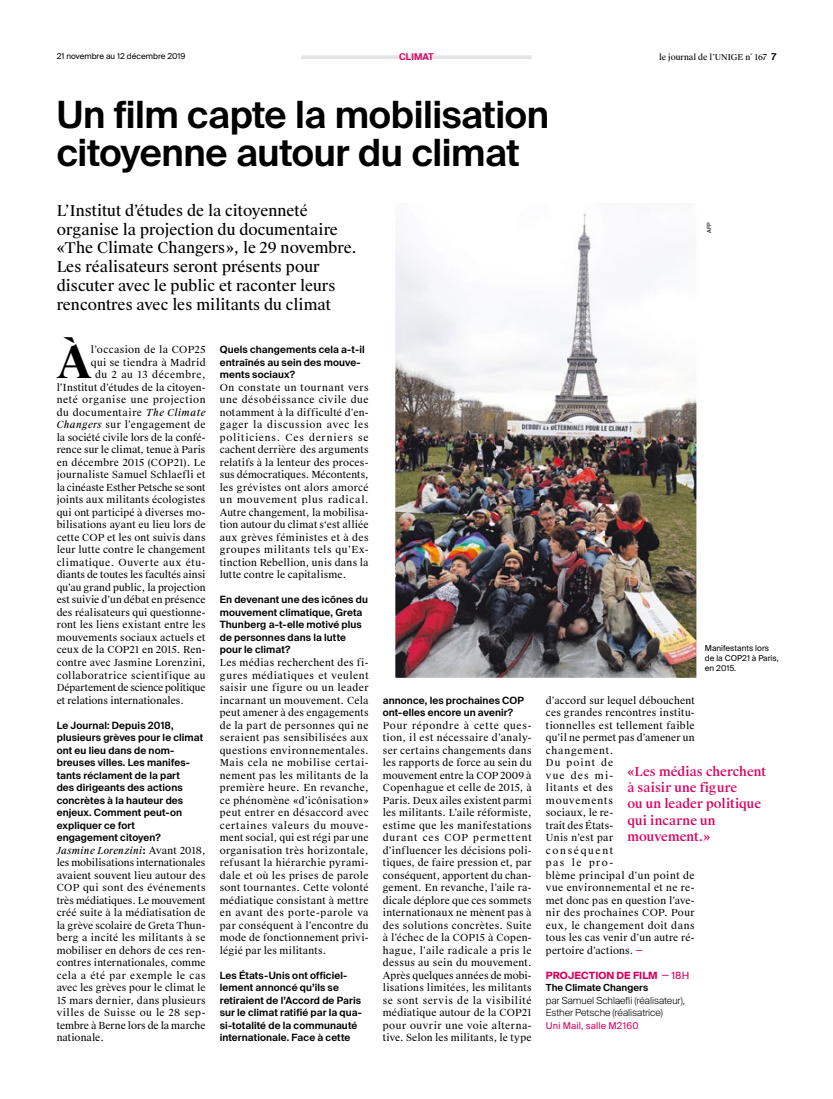
<style>
.page{position:relative;width:833px;height:1099px;background:#fff}
.page>*{position:absolute;margin:0;border:0;box-sizing:border-box;transform-origin:0 0}
.t1{font:700 44.25px "Suisse Works";color:#000}
.t2{font:600 37.5px/37.5px "Suisse Intl";letter-spacing:-.01em;color:#000}
.t3{font:15px/18.8px "Suisse Works";color:#000}
.t4{font:500 12.5px/16.2px "Suisse Works";letter-spacing:.005em;color:#da005e}
.t5{font:600 10px/12.5px "Suisse Intl";letter-spacing:.01em;color:#000}
.t6{font:700 10px "Suisse Intl";letter-spacing:.01em;color:#da005e}
.t7{font:9.75px/12.5px "Suisse Works";letter-spacing:.02em;color:#000;text-align:justify}
.t8{font:9.75px "Suisse Works";color:#000}
.t9{font:300 9.75px/12.5px "Suisse Intl";letter-spacing:-.005em;color:#000}
.t10{font:9.75px "Suisse Works";letter-spacing:.045em;color:#000}
.t11{font:9.75px "Suisse Works";letter-spacing:.05em;color:#000}
.t12{font:9.75px "Suisse Works";letter-spacing:-.01em;color:#000}
.t13{font:9.75px "Suisse Works";letter-spacing:-.005em;color:#000}
.t14{font:9.75px "Suisse Works";letter-spacing:-.015em;color:#000}
.t15{font:9.75px "Suisse Works";letter-spacing:.04em;color:#000}
.t16{font:600 9.75px "Suisse Intl";color:#000}
.t17{font:9.75px "Suisse Works";letter-spacing:.06em;color:#000}
.t18{font:9.38px "Suisse Intl";letter-spacing:.015em;color:#da005e}
.t19{font:600 9.38px "Suisse Intl";letter-spacing:.02em;color:#da005e}
.t20{font:8.12px/9.8px "Suisse Intl";color:#000}
.t21{font:8.12px "Suisse Works";color:#000}
.t22{font:5.62px "Suisse Intl";color:#000}
.s1{font-family:"Suisse Intl";font-weight:600;font-size:9.38px}
.s2{font-style:italic}
.s3{font-weight:700}
.s4{font-family:"Suisse Intl";font-size:9.38px;color:#da005e}
.s5{font-weight:400}
</style>
<div class="page">
<img style="left:396px;top:214px;width:300px;height:463px">
<hr style="left:301px;top:55px;width:230px;height:4px;background:#e3e4e6">
<p class="t20" style="left:57px;top:52px;width:130px">21 novembre au 12 décembre 2019</p>
<p class="t19" style="left:399px;top:52px;width:36px">CLIMAT</p>
<p class="t21" style="left:659px;top:52px;width:119px">le journal de l’UNIGE n˚ 167 <span class="s1">7</span></p>
<h2 class="t2" style="left:57px;top:96px;width:494px">Un film capte la mobilisation citoyenne autour du climat</h2>
<p class="t3" style="left:57px;top:201px;width:301px">L’Institut d’études de la citoyenneté organise la projection du documentaire «The Climate Changers», le 29 novembre.<br>Les réalisateurs seront présents pour discuter avec le public et raconter leurs rencontres avec les militants du climat</p>
<p class="t22" style="left:706px;top:233px;width:12px;rotate:-90deg">AFP</p>
<h1 class="t1" style="left:57px;top:335px;width:36px">À</h1>
<p class="t15" style="left:91px;top:344px;width:116px">l’occasion de la COP25</p>
<p class="t7" style="left:91px;top:356px;width:116px">qui se tiendra à Madrid</p>
<p class="t17" style="left:95px;top:369px;width:112px">du 2 au 13 décembre,</p>
<p class="t7" style="left:57px;top:381px;width:150px">l’Institut d’études de la citoyen-</p>
<p class="t11" style="left:57px;top:394px;width:150px">neté organise une projection</p>
<p class="t10" style="left:57px;top:406px;width:150px">du documentaire <span class="s2">The Climate</span></p>
<p class="t7" style="left:57px;top:419px;width:150px"><span class="s2">Changers</span> sur l’engagement de</p>
<p class="t8" style="left:57px;top:431px;width:150px">la société civile lors de la confé-</p>
<p class="t8" style="left:57px;top:444px;width:150px">rence sur le climat, tenue à Paris</p>
<p class="t7" style="left:57px;top:456px;width:150px">en décembre 2015 (COP21). Le</p>
<p class="t7" style="left:57px;top:469px;width:150px">journaliste Samuel Schlaefli et</p>
<p class="t12" style="left:57px;top:481px;width:150px">la cinéaste Esther Petsche se sont</p>
<p class="t7" style="left:57px;top:494px;width:150px">joints aux militants écologistes</p>
<p class="t7" style="left:57px;top:506px;width:150px">qui ont participé à diverses mo-</p>
<p class="t7" style="left:57px;top:519px;width:150px">bilisations ayant eu lieu lors de</p>
<p class="t7" style="left:57px;top:531px;width:150px">cette COP et les ont suivis dans</p>
<p class="t7" style="left:57px;top:544px;width:150px">leur lutte contre le changement</p>
<p class="t11" style="left:57px;top:556px;width:150px">climatique. Ouverte aux étu-</p>
<p class="t8" style="left:57px;top:569px;width:150px">diants de toutes les facultés ainsi</p>
<p class="t13" style="left:57px;top:581px;width:150px">qu’au grand public, la projection</p>
<p class="t8" style="left:57px;top:594px;width:150px">est suivie d’un débat en présence</p>
<p class="t7" style="left:57px;top:606px;width:150px">des réalisateurs qui questionne-</p>
<p class="t7" style="left:57px;top:619px;width:150px">ront les liens existant entre les</p>
<p class="t7" style="left:57px;top:631px;width:150px">mouvements sociaux actuels et</p>
<p class="t7" style="left:57px;top:644px;width:150px">ceux de la COP21 en 2015. Ren-</p>
<p class="t7" style="left:57px;top:656px;width:150px">contre avec Jasmine Lorenzini,</p>
<p class="t10" style="left:57px;top:669px;width:150px">collaboratrice scientifique au</p>
<p class="t14" style="left:57px;top:681px;width:150px">Département de science politique</p>
<p class="t8" style="left:57px;top:694px;width:129px">et relations internationales.</p>
<p class="t5" style="left:57px;top:718px;width:148px">Le Journal: Depuis 2018, plusieurs grèves pour le climat ont eu lieu dans de nom&shy;breuses villes. Les manifes&shy;tants réclament de la part<br>des dirigeants des actions concrètes à la hauteur des enjeux. Comment peut-on expliquer ce fort<br>engagement citoyen?</p>
<p class="t7" style="left:57px;top:844px;width:150px"><span class="s2">Jasmine Lorenzini</span><span class="s3">:</span> Avant 2018, les mobilisations internationales avaient souvent lieu autour des COP qui sont des événements très médiatiques. Le mouvement créé suite à la médiatisation de la grève scolaire de Greta Thun&shy;berg a incité les militants à se mobiliser en dehors de ces ren&shy;contres internationales, comme cela a été par exemple le cas avec les grèves pour le climat le 15 mars dernier, dans plusieurs villes de Suisse ou le 28 sep&shy;tembre à Berne lors de la marche nationale.</p>
<p class="t5" style="left:220px;top:343px;width:146px">Quels changements cela a-t-il entraînés au sein des mouve&shy;ments sociaux?</p>
<p class="t7" style="left:220px;top:381px;width:150px">On constate un tournant vers une désobéissance civile due notamment à la difficulté d’en&shy;gager la discussion avec les politiciens. Ces derniers se cachent derrière des arguments relatifs à la lenteur des proces&shy;sus démocratiques. Mécontents, les grévistes ont alors amorcé un mouvement plus radical.<br>Autre changement, la mobilisa&shy;tion autour du climat s‘est alliée aux grèves féministes et à des groupes militants tels qu’Ex&shy;tinction Rebellion, unis dans la lutte contre le capitalisme.</p>
<p class="t5" style="left:220px;top:593px;width:150px">En devenant une des icônes du mouvement climatique, Greta<br>Thunberg a-t-elle motivé plus de personnes dans la lutte pour le climat?</p>
<p class="t7" style="left:220px;top:656px;width:150px">Les médias recherchent des fi&shy;gures médiatiques et veulent saisir une figure ou un leader incarnant un mouvement. Cela peut amener à des engagements de la part de personnes qui ne seraient pas sensibilisées aux questions environnementales.<br>Mais cela ne mobilise certai&shy;nement pas les militants de la première heure. En revanche, ce phénomène «d’icônisation» peut entrer en désaccord avec certaines valeurs du mouve&shy;ment social, qui est régi par une organisation très horizontale, refusant la hiérarchie pyrami&shy;dale et où les prises de parole sont tournantes. Cette volonté médiatique consistant à mettre en avant des porte-parole va par conséquent à l’encontre du mode de fonctionnement privi&shy;légié par les militants.</p>
<p class="t5" style="left:220px;top:968px;width:144px">Les États-Unis ont officiel&shy;lement annoncé qu’ils se retiraient de l’Accord de Paris sur le climat ratifié par la qua&shy;si-totalité de la communauté internationale. Face à cette</p>
<p class="t5" style="left:383px;top:693px;width:143px">annonce, les prochaines COP ont-elles encore un avenir?</p>
<p class="t7" style="left:383px;top:719px;width:150px">Pour répondre à cette ques&shy;tion, il est nécessaire d’analy&shy;ser certains changements dans les rapports de force au sein du mouvement entre la COP 2009 à Copenhague et celle de 2015, à Paris. Deux ailes existent parmi les militants. L’aile réformiste, estime que les manifestations durant ces COP permettent d’influencer les décisions poli&shy;tiques, de faire pression et, par conséquent, apportent du chan&shy;gement. En revanche, l’aile ra&shy;dicale déplore que ces sommets internationaux ne mènent pas à des solutions concrètes. Suite à l’échec de la COP15 à Copen&shy;hague, l’aile radicale a pris le dessus au sein du mouvement.<br>Après quelques années de mobi&shy;lisations limitées, les militants se sont servis de la visibilité médiatique autour de la COP21 pour ouvrir une voie alterna&shy;tive. Selon les militants, le type</p>
<p class="t20" style="left:705px;top:643px;width:75px">Manifestants lors de la COP21 à Paris, en 2015.</p>
<p class="t7" style="left:546px;top:694px;width:150px;text-align:left">d’accord sur lequel débouchent ces grandes rencontres institu&shy;tionnelles est tellement faible qu’il ne permet pas d’amener un changement.<br>Du point de<br>vue des mi-<br>litants et des<br>mouvements<br>sociaux, le re-<br>trait des États-<br>Unis n’est par<br>conséquent<br>pas le pro-<br>blème principal d’un point de vue environnemental et ne re&shy;met donc pas en question l’ave&shy;nir des prochaines COP. Pour eux, le changement doit dans tous les cas venir d’un autre ré&shy;pertoire d’actions. <span class="s4">—</span></p>
<p class="t6" style="left:546px;top:969px;width:145px">PROJECTION DE FILM <span class="s5">— 18H</span></p>
<p class="t16" style="left:546px;top:982px;width:104px">The Climate Changers</p>
<p class="t9" style="left:546px;top:993px;width:140px">par Samuel Schlaefli (réalisateur),<br>Esther Petsche (réalisatrice)</p>
<p class="t18" style="left:546px;top:1019px;width:94px">Uni Mail, salle M2160</p>
<p class="t4" style="left:627px;top:763px;width:140px">«Les médias cherchent à saisir une figure<br>ou un leader politique qui incarne un mouvement.»</p>
</div>
